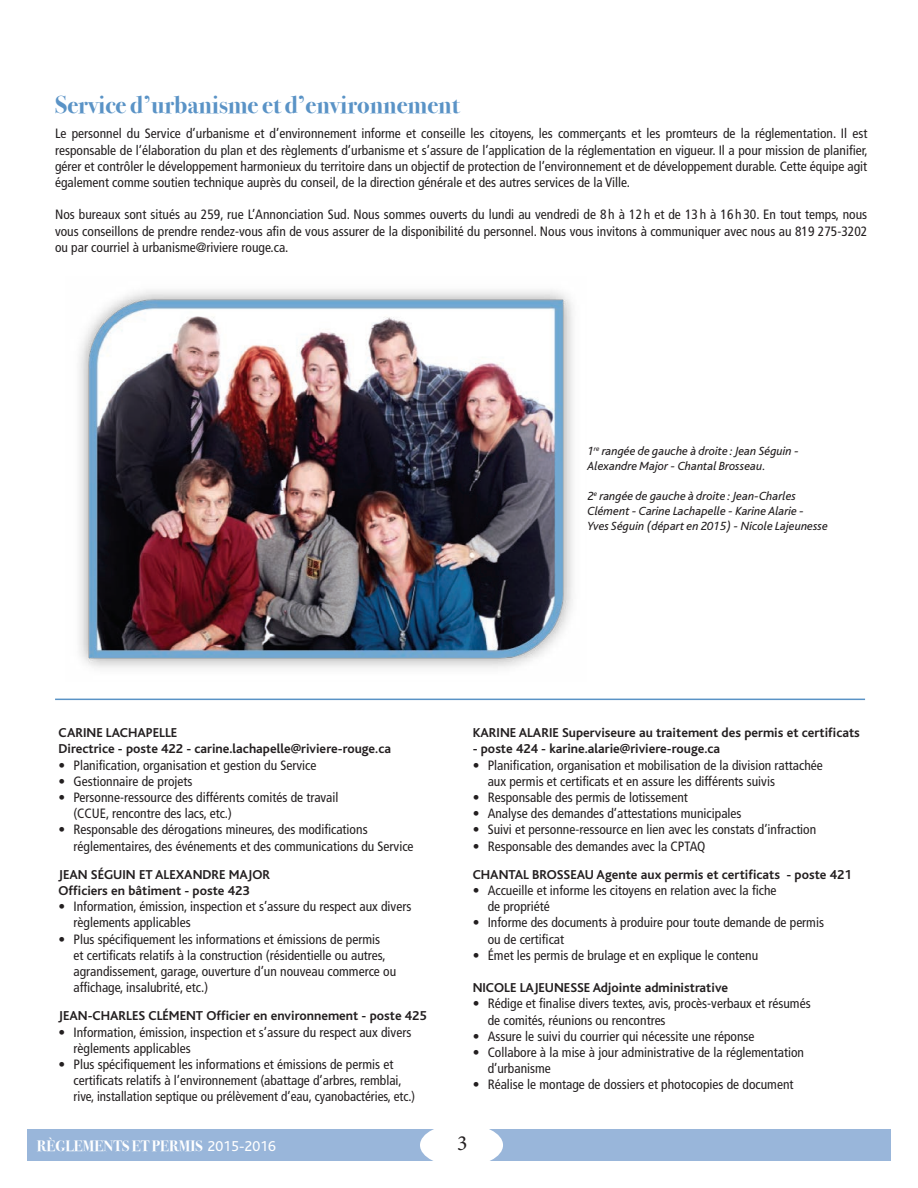
<style>
.page{position:relative;width:918px;height:1188px;background:#fff}
.page>*{position:absolute;margin:0;border:0;box-sizing:border-box;transform-origin:0 0}
.t1{font:700 24.75px "Bodoni Svty Two OSITCTT";color:#5a93c6}
.t2{font:21.6px "Minion Pro";color:#231f20}
.t3{font:700 15px "Bodoni Svty Two OSITCTT";color:#fff}
.t4{font:condensed 13.5px/16.2px "Frutiger";color:#231f20}
.t5{font:700 13.5px/16.2px "Bliss";color:#231f20}
.t6{font:italic 12.3px/14.9px "Bliss";color:#231f20}
.s1{font-family:"Bliss";font-weight:400}
</style>
<div class="page">
<div style="left:27px;top:1130px;width:864px;height:31px;background:#99b6da"></div>
<div style="left:420px;top:1124px;width:83px;height:43px;background:#fff;border-radius:50%"></div>
<img style="left:79px;top:290px;width:494px;height:378px">
<hr style="left:55px;top:699px;width:810px;height:1px;background:#5a93c6">
<h1 class="t1" style="left:55px;top:90px;width:406px">Service d’urbanisme et d’environnement</h1>
<p class="t4" style="left:55px;top:126px;width:814px;text-align:justify">Le personnel du Service d’urbanisme et d’environnement informe et conseille les citoyens, les commerçants et les promteurs de la réglementation. Il est responsable de l’élaboration du plan et des règlements d’urbanisme et s’assure de l’application de la réglementation en vigueur. Il a pour mission de planifier, gérer et contrôler le développement harmonieux du territoire dans un objectif de protection de l’environnement et de développement durable. Cette équipe agit également comme soutien technique auprès du conseil, de la direction générale et des autres services de la Ville.</p>
<p class="t4" style="left:55px;top:207px;width:814px;text-align:justify">Nos bureaux sont situés au 259, rue L’Annonciation Sud. Nous sommes ouverts du lundi au vendredi de 8 h à 12 h et de 13 h à 16 h 30. En tout temps, nous vous conseillons de prendre rendez-vous afin de vous assurer de la disponibilité du personnel. Nous vous invitons à communiquer avec nous au 819 275-3202 ou par courriel à urbanisme@riviere rouge.ca.</p>
<p class="t6" style="left:588px;top:444px;width:213px">1<sup>re</sup> rangée de gauche à droite : Jean Séguin -<br>Alexandre Major - Chantal Brosseau.</p>
<p class="t6" style="left:588px;top:489px;width:242px">2<sup>e</sup> rangée de gauche à droite : Jean-Charles<br>Clément - Carine Lachapelle - Karine Alarie -<br>Yves Séguin (départ en 2015) - Nicole Lajeunesse</p>
<p class="t5" style="left:59px;top:725px;width:334px">CARINE LACHAPELLE<br>Directrice - poste 422 - carine.lachapelle@riviere-rouge.ca</p>
<p class="t4" style="left:59px;top:757px;width:259px">• Planification, organisation et gestion du Service</p>
<p class="t4" style="left:59px;top:773px;width:135px">• Gestionnaire de projets</p>
<p class="t4" style="left:74px;top:789px;width:266px;text-indent:-15px">• Personne-ressource des différents comités de travail (CCUE, rencontre des lacs, etc.)</p>
<p class="t4" style="left:74px;top:822px;width:342px;text-indent:-15px">• Responsable des dérogations mineures, des modifications réglementaires, des événements et des communications du Service</p>
<p class="t5" style="left:59px;top:867px;width:213px">JEAN SÉGUIN ET ALEXANDRE MAJOR<br>Officiers en bâtiment - poste 423</p>
<p class="t4" style="left:74px;top:899px;width:339px;text-indent:-15px">• Information, émission, inspection et s’assure du respect aux divers règlements applicables</p>
<p class="t4" style="left:74px;top:931px;width:324px;text-indent:-15px">• Plus spécifiquement les informations et émissions de permis<br>et certificats relatifs à la construction (résidentielle ou autres, agrandissement, garage, ouverture d’un nouveau commerce ou affichage, insalubrité, etc.)</p>
<p class="t5" style="left:59px;top:1008px;width:370px">JEAN-CHARLES CLÉMENT Officier en environnement - poste 425</p>
<p class="t4" style="left:74px;top:1024px;width:339px;text-indent:-15px">• Information, émission, inspection et s’assure du respect aux divers règlements applicables</p>
<p class="t4" style="left:74px;top:1056px;width:343px;text-indent:-15px">• Plus spécifiquement les informations et émissions de permis et certificats relatifs à l’environnement (abattage d’arbres, remblai, rive, installation septique ou prélèvement d’eau, cyanobactéries, etc.)</p>
<p class="t5" style="left:473px;top:725px;width:389px">KARINE ALARIE Superviseure au traitement des permis et certificats</p>
<p class="t5" style="left:473px;top:741px;width:249px">- poste 424 - karine.alarie@riviere-rouge.ca</p>
<p class="t4" style="left:488px;top:757px;width:337px;text-indent:-15px">• Planification, organisation et mobilisation de la division rattachée aux permis et certificats et en assure les différents suivis</p>
<p class="t4" style="left:473px;top:789px;width:217px">• Responsable des permis de lotissement</p>
<p class="t4" style="left:473px;top:806px;width:270px">• Analyse des demandes d’attestations municipales</p>
<p class="t4" style="left:473px;top:822px;width:345px">• Suivi et personne-ressource en lien avec les constats d’infraction</p>
<p class="t4" style="left:473px;top:838px;width:234px">• Responsable des demandes avec la CPTAQ</p>
<p class="t5" style="left:473px;top:867px;width:381px">CHANTAL BROSSEAU Agente aux permis et certificats - poste 421</p>
<p class="t4" style="left:488px;top:882px;width:290px;text-indent:-15px">• Accueille et informe les citoyens en relation avec la fiche de propriété</p>
<p class="t4" style="left:488px;top:915px;width:338px;text-indent:-15px">• Informe des documents à produire pour toute demande de permis ou de certificat</p>
<p class="t4" style="left:473px;top:947px;width:287px">• Émet les permis de brulage et en explique le contenu</p>
<p class="t5" style="left:473px;top:980px;width:257px">NICOLE LAJEUNESSE Adjointe administrative</p>
<p class="t4" style="left:488px;top:996px;width:325px;text-indent:-15px">• Rédige et finalise divers textes, avis, procès-verbaux et résumés de comités, réunions ou rencontres</p>
<p class="t4" style="left:473px;top:1028px;width:283px">• Assure le suivi du courrier qui nécessite une réponse</p>
<p class="t4" style="left:488px;top:1044px;width:318px;text-indent:-15px">• Collabore à la mise à jour administrative de la réglementation d’urbanisme</p>
<p class="t4" style="left:473px;top:1077px;width:322px">• Réalise le montage de dossiers et photocopies de document</p>
<p class="t3" style="left:37px;top:1137px;width:240px">RÈGLEMENTS ET PERMIS <span class="s1">2015-2016</span></p>
<h2 class="t2" style="left:457px;top:1128px;width:12px">3</h2>
</div>
